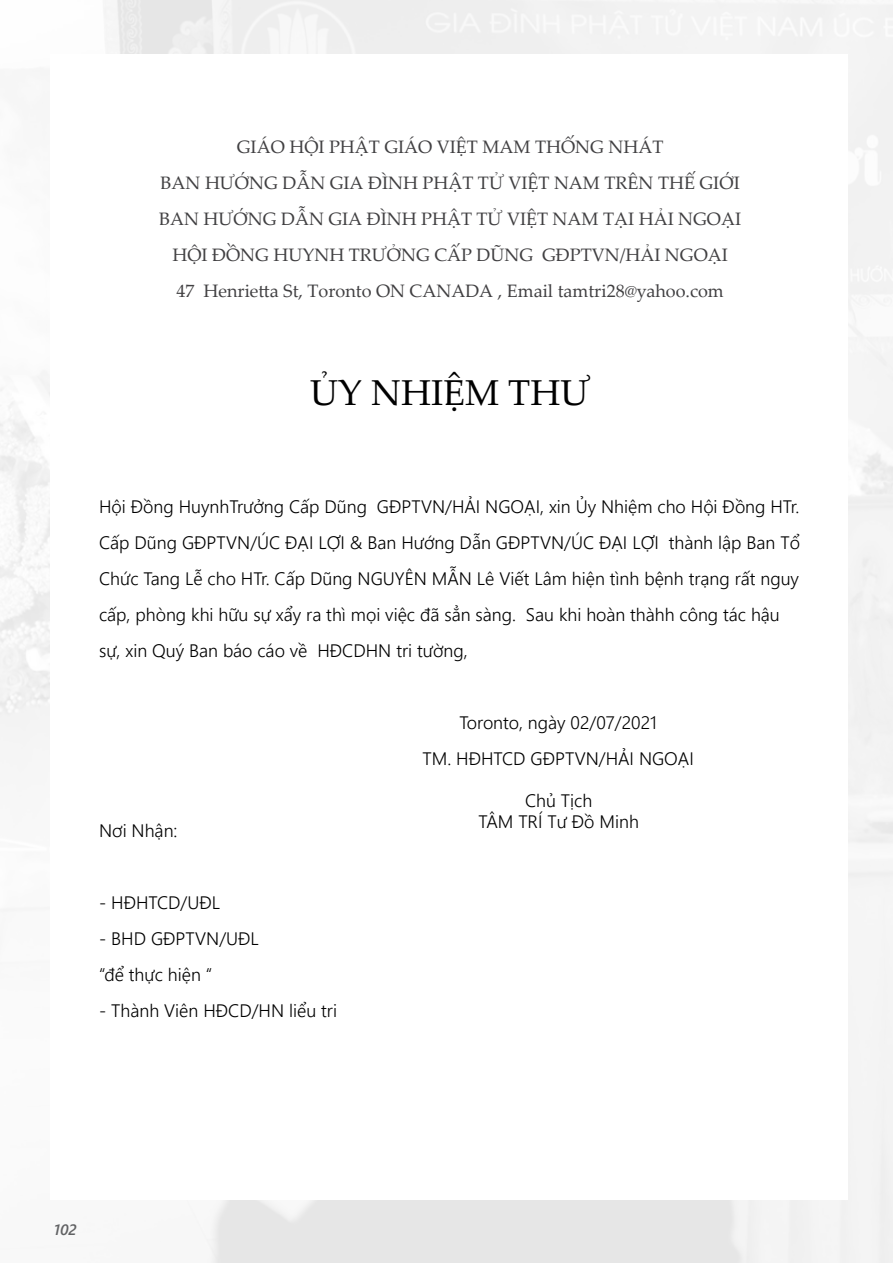
<style>
.page{position:relative;width:893px;height:1263px;background:#fff}
.page>*{position:absolute;margin:0;border:0;box-sizing:border-box;transform-origin:0 0}
.t1{font:36px "Palatino Linotype";color:#000}
.t2{font:300 18px/36px "Segoe UI";color:#000}
.t3{font:18px/36px "Palatino Linotype";color:#414042;text-align:center}
.t4{font:italic 600 15px "Segoe UI";color:#58595b}
</style>
<div class="page">
<p class="t3" style="left:159px;top:128px;width:583px">GIÁO HỘI PHẬT GIÁO VIỆT MAM THỐNG NHÁT<br>BAN HƯỚNG DẪN GIA ĐÌNH PHẬT TỬ VIỆT NAM TRÊN THẾ GIỚI BAN HƯỚNG DẪN GIA ĐÌNH PHẬT TỬ VIỆT NAM TẠI HẢI NGOẠI HỘI ĐỒNG HUYNH TRƯỞNG CẤP DŨNG GĐPTVN/HẢI NGOẠI<br>47 Henrietta St, Toronto ON CANADA , Email tamtri28@yahoo.com</p>
<h1 class="t1" style="left:310px;top:367px;width:281px">ỦY NHIỆM THƯ</h1>
<p class="t2" style="left:99px;top:487px;width:702px">Hội Đồng HuynhTrưởng Cấp Dũng GĐPTVN/HẢI NGOẠI, xin Ủy Nhiệm cho Hội Đồng HTr.<br>Cấp Dũng GĐPTVN/ÚC ĐẠI LỢI &amp; Ban Hướng Dẫn GĐPTVN/ÚC ĐẠI LỢI thành lập Ban Tổ Chức Tang Lễ cho HTr. Cấp Dũng NGUYÊN MẪN Lê Viết Lâm hiện tình bệnh trạng rất nguy cấp, phòng khi hữu sự xẩy ra thì mọi việc đã sẳn sàng. Sau khi hoàn thàhh công tác hậu sự, xin Quý Ban báo cáo về HĐCDHN tri tường,</p>
<p class="t2" style="left:99px;top:811px;width:80px">Nơi Nhận:</p>
<p class="t2" style="left:99px;top:883px;width:123px">- HĐHTCD/UĐL</p>
<p class="t2" style="left:99px;top:919px;width:161px">- BHD GĐPTVN/UĐL “để thực hiện “</p>
<p class="t2" style="left:99px;top:991px;width:239px">- Thành Viên HĐCD/HN liểu tri</p>
<p class="t2" style="left:422px;top:703px;width:273px;text-align:center">Toronto, ngày 02/07/2021<br>TM. HĐHTCD GĐPTVN/HẢI NGOẠI</p>
<p class="t2" style="left:478px;top:788px;width:162px;line-height:21.6px;text-align:center">Chủ Tịch<br>TÂM TRÍ Tư Đồ Minh</p>
<p class="t4" style="left:54px;top:1215px;width:24px">102</p>
</div>
